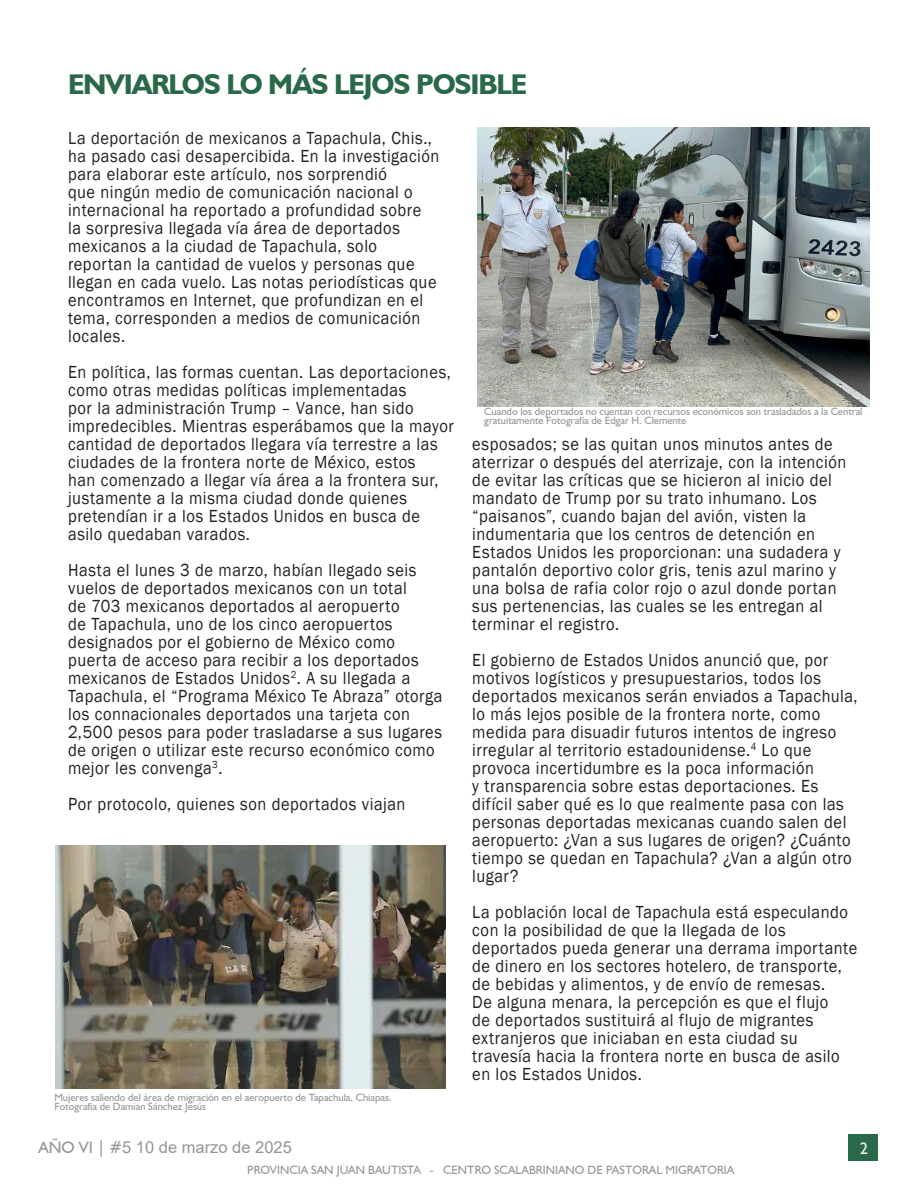
<style>
.page{position:relative;width:915px;height:1191px;background:#fff}
.page>*{position:absolute;margin:0;border:0;box-sizing:border-box;transform-origin:0 0}
.t1{font:700 28.5px "Humanist 521 BT";letter-spacing:-.04em;color:#296948}
.Body_Text{font:18px/18px "Franklin Gothic";letter-spacing:.03em;color:#231f20;scale:.91 1}
.Body_Text-2{font:16.5px "Arial";color:#939598}
.Body_Text-3{font:16.5px "Humanist 521 BT";color:#efeff0}
.Body_Text-4{font:12px "Humanist 521 BT";color:#939598}
.Body_Text-5{font:10.5px/9px "Humanist 521 BT";color:#939598}
.s1{font-family:"Humanist 521 BT"}
</style>
<div class="page">
<div style="left:848px;top:1134px;width:29px;height:27px;background:#296948"></div>
<img style="left:477px;top:128px;width:391px;height:278px">
<img style="left:55px;top:845px;width:390px;height:243px">
<h4 class="t1" style="left:68px;top:66px;width:460px">ENVIARLOS LO MÁS LEJOS POSIBLE</h4>
<p class="Body_Text" style="left:68px;top:129px;width:409px">La deportación de mexicanos a Tapachula, Chis., ha pasado casi desapercibida. En la investigación para elaborar este artículo, nos sorprendió<br>que ningún medio de comunicación nacional o internacional ha reportado a profundidad sobre<br>la sorpresiva llegada vía área de deportados mexicanos a la ciudad de Tapachula, solo reportan la cantidad de vuelos y personas que llegan en cada vuelo. Las notas periodísticas que encontramos en Internet, que profundizan en el tema, corresponden a medios de comunicación locales.</p>
<p class="Body_Text" style="left:68px;top:363px;width:425px">En política, las formas cuentan. Las deportaciones, como otras medidas políticas implementadas<br>por la administración Trump – Vance, han sido impredecibles. Mientras esperábamos que la mayor cantidad de deportados llegara vía terrestre a las ciudades de la frontera norte de México, estos<br>han comenzado a llegar vía área a la frontera sur, justamente a la misma ciudad donde quienes pretendían ir a los Estados Unidos en busca de asilo quedaban varados.</p>
<p class="Body_Text" style="left:68px;top:561px;width:413px">Hasta el lunes 3 de marzo, habían llegado seis vuelos de deportados mexicanos con un total<br>de 703 mexicanos deportados al aeropuerto<br>de Tapachula, uno de los cinco aeropuertos designados por el gobierno de México como puerta de acceso para recibir a los deportados mexicanos de Estados Unidos<sup>2</sup>. A su llegada a Tapachula, el “Programa México Te Abraza” otorga los connacionales deportados una tarjeta con 2,500 pesos para poder trasladarse a sus lugares de origen o utilizar este recurso económico como mejor les convenga<sup>3</sup>.</p>
<p class="Body_Text" style="left:68px;top:795px;width:372px">Por protocolo, quienes son deportados viajan</p>
<p class="Body_Text-5" style="left:54px;top:1093px;width:338px">Mujeres saliendo del área de migración en el aeropuerto de Tapachula, Chiapas.<br>Fotografía de Damian Sánchez Jesús</p>
<p class="Body_Text-2" style="left:38px;top:1135px;width:255px"><span class="s1">AÑO VI | #</span>5 10 de marzo de 2025</p>
<p class="Body_Text-5" style="left:484px;top:406px;width:379px">Cuando los deportados no cuentan con recursos económicos son trasladados a la Central gratuitamente Fotografía de Édgar H. Clemente</p>
<p class="Body_Text" style="left:472px;top:435px;width:412px">esposados; se las quitan unos minutos antes de aterrizar o después del aterrizaje, con la intención de evitar las críticas que se hicieron al inicio del mandato de Trump por su trato inhumano. Los “paisanos”, cuando bajan del avión, visten la indumentaria que los centros de detención en Estados Unidos les proporcionan: una sudadera y pantalón deportivo color gris, tenis azul marino y una bolsa de rafia color rojo o azul donde portan sus pertenencias, las cuales se les entregan al terminar el registro.</p>
<p class="Body_Text" style="left:472px;top:651px;width:425px">El gobierno de Estados Unidos anunció que, por motivos logísticos y presupuestarios, todos los deportados mexicanos serán enviados a Tapachula, lo más lejos posible de la frontera norte, como medida para disuadir futuros intentos de ingreso irregular al territorio estadounidense.<sup>4</sup> Lo que provoca incertidumbre es la poca información<br>y transparencia sobre estas deportaciones. Es difícil saber qué es lo que realmente pasa con las personas deportadas mexicanas cuando salen del aeropuerto: ¿Van a sus lugares de origen? ¿Cuánto tiempo se quedan en Tapachula? ¿Van a algún otro lugar?</p>
<p class="Body_Text" style="left:472px;top:903px;width:424px">La población local de Tapachula está especulando con la posibilidad de que la llegada de los deportados pueda generar una derrama importante de dinero en los sectores hotelero, de transporte, de bebidas y alimentos, y de envío de remesas.<br>De alguna menara, la percepción es que el flujo<br>de deportados sustituirá al flujo de migrantes extranjeros que iniciaban en esta ciudad su travesía hacia la frontera norte en busca de asilo en los Estados Unidos.</p>
<p class="Body_Text-3" style="left:859px;top:1138px;width:10px">2</p>
<p class="Body_Text-4" style="left:247px;top:1162px;width:488px">PROVINCIA SAN JUAN BAUTISTA - CENTRO SCALABRINIANO DE PASTORAL MIGRATORIA</p>
</div>
